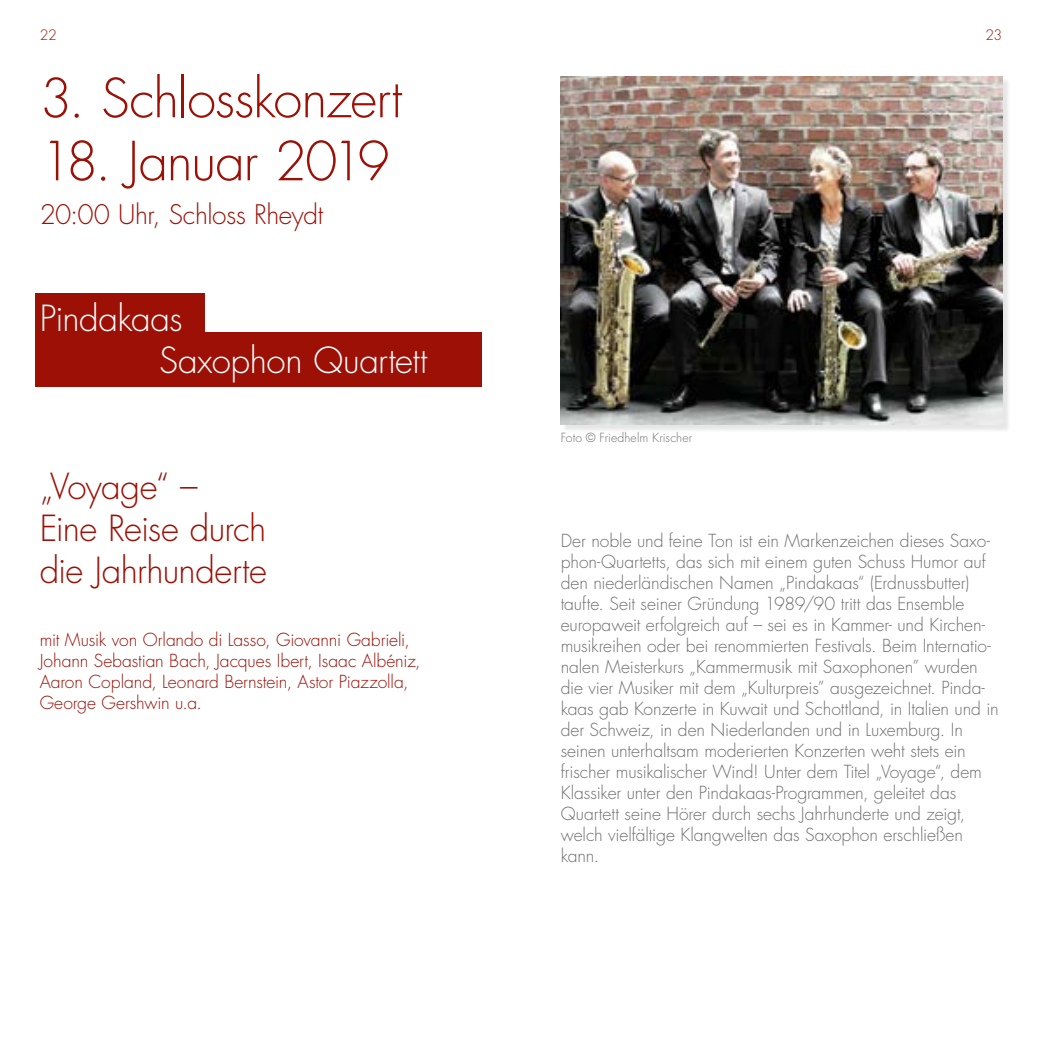
<style>
.page{position:relative;width:1042px;height:1042px;background:#fff}
.page>*{position:absolute;margin:0;border:0;box-sizing:border-box;transform-origin:0 0}
.t1{font:300 52.5px "Futura";letter-spacing:-.02em;color:#9c1006}
.t2{font:300 35px/42px "Futura";letter-spacing:-.02em;color:#9c1006}
.t3{font:300 35px/42px "Futura";letter-spacing:-.01em;color:#fff}
.t4{font:300 26.25px "Futura";letter-spacing:-.015em;color:#9c1006}
.t5{font:300 17.5px/21px "Futura";letter-spacing:-.005em;color:#706f6f}
.t6{font:300 17.5px/21px "Futura";letter-spacing:-.005em;color:#9c1006}
.t7{font:300 14px "Futura";color:#9c1006}
.t8{font:300 12.25px "Futura";letter-spacing:.005em;color:#706f6f}
</style>
<div class="page">
<div style="left:35px;top:293px;width:170px;height:49px;background:#9c1006"></div>
<div style="left:35px;top:332px;width:446px;height:55px;background:#9c1006"></div>
<div style="left:562px;top:79px;width:448px;height:353px;background:#000;opacity:.1"></div>
<img style="left:561px;top:77px;width:441px;height:347px">
<p class="t7" style="left:40px;top:26px;width:19px">22</p>
<p class="t7" style="left:985px;top:26px;width:18px">23</p>
<h1 class="t1" style="left:40px;top:64px;width:364px">3. Schlosskonzert</h1>
<h1 class="t1" style="left:40px;top:127px;width:352px">18. Januar 2019</h1>
<h3 class="t4" style="left:40px;top:198px;width:285px">20:00 Uhr, Schloss Rheydt</h3>
<h2 class="t3" style="left:159px;top:297px;width:270px;text-indent:-119px">Pindakaas<br>Saxophon Quartett</h2>
<h2 class="t2" style="left:40px;top:465px;width:229px">„Voyage“ –<br>Eine Reise durch die Jahrhunderte</h2>
<p class="t6" style="left:40px;top:629px;width:382px">mit Musik von Orlando di Lasso, Giovanni Gabrieli, Johann Sebastian Bach, Jacques Ibert, Isaac Albéniz, Aaron Copland, Leonard Bernstein, Astor Piazzolla, George Gershwin u.a.</p>
<p class="t8" style="left:561px;top:430px;width:133px">Foto © Friedhelm Krischer</p>
<p class="t5" style="left:561px;top:530px;width:440px">Der noble und feine Ton ist ein Markenzeichen dieses Saxo&shy;phon-Quartetts, das sich mit einem guten Schuss Humor auf den niederländischen Namen „Pindakaas“ (Erdnussbutter) taufte. Seit seiner Gründung 1989/90 tritt das Ensemble europaweit erfolgreich auf – sei es in Kammer- und Kirchen&shy;musikreihen oder bei renommierten Festivals. Beim Internatio&shy;nalen Meisterkurs „Kammermusik mit Saxophonen” wurden die vier Musiker mit dem „Kulturpreis” ausgezeichnet. Pinda&shy;kaas gab Konzerte in Kuwait und Schottland, in Italien und in der Schweiz, in den Niederlanden und in Luxemburg. In seinen unterhaltsam moderierten Konzerten weht stets ein frischer musikalischer Wind! Unter dem Titel „Voyage“, dem Klassiker unter den Pindakaas-Programmen, geleitet das Quartett seine Hörer durch sechs Jahrhunderte und zeigt, welch vielfältige Klangwelten das Saxophon erschließen kann.</p>
</div>
